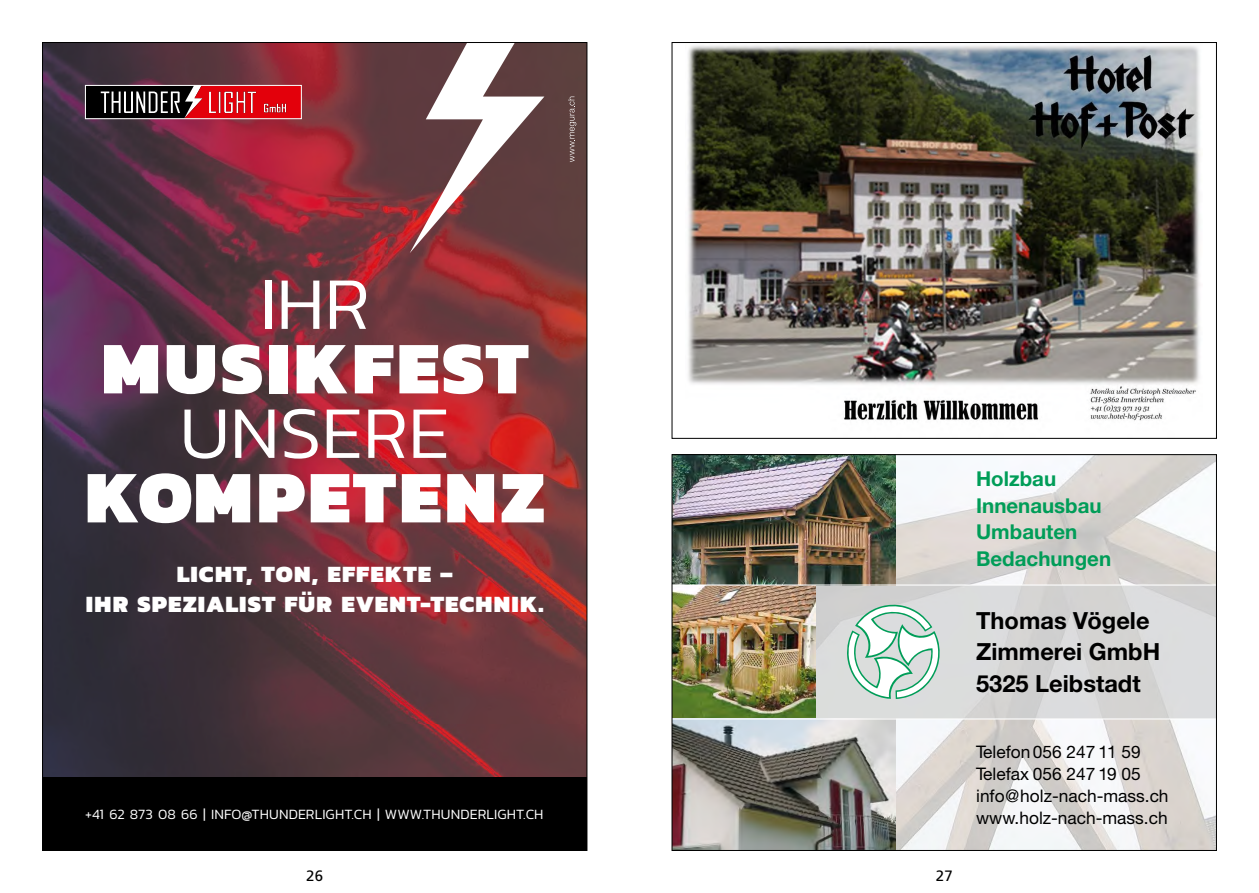
<style>
.page{position:relative;width:1259px;height:893px;background:#fff}
.page>*{position:absolute;margin:0;border:0;box-sizing:border-box;transform-origin:0 0}
.t1{font:900 75px "Kanit";letter-spacing:.05em;color:#fff}
.t2{font:300 75px "Kanit";color:#fff}
.t3{font:900 23.7px/30px "Kanit";letter-spacing:.05em;color:#fff;text-align:center}
.t4{font:700 23.7px/31.5px "Helvetica Neue LT Std";color:#000}
.t5{font:700 20.4px/26.8px "Helvetica Neue LT Std";color:#009d58}
.t6{font:17.4px/22px "Helvetica Neue LT Std";color:#000}
.t7{font:15px "Frutiger";color:#000}
.t8{font:300 14.4px "Kanit";letter-spacing:.005em;color:#fff}
</style>
<div class="page">
<img style="left:44px;top:44px;width:541px;height:733px">
<div style="left:43px;top:777px;width:544px;height:73px;background:#000"></div>
<svg style="left:87px;top:87px;width:213px;height:30px"></svg>
<div style="left:85px;top:85px;width:217px;height:34px;border:1px solid #fff"></div>
<svg style="left:410px;top:44px;width:134px;height:209px"></svg>
<svg style="left:568px;top:97px;width:8px;height:65px"></svg>
<img style="left:688px;top:45px;width:513px;height:376px">
<img style="left:673px;top:456px;width:541px;height:393px">
<h1 class="t2" style="left:260px;top:251px;width:112px">IHR</h1>
<h1 class="t1" style="left:101px;top:305px;width:428px">MUSIKFEST</h1>
<h1 class="t2" style="left:180px;top:380px;width:272px">UNSERE</h1>
<h1 class="t1" style="left:85px;top:434px;width:461px">KOMPETENZ</h1>
<h2 class="t3" style="left:86px;top:558px;width:459px">LICHT, TON, EFFEKTE –<br>IHR SPEZIALIST FÜR EVENT-TECHNIK.</h2>
<p class="t8" style="left:85px;top:804px;width:460px">+41 62 873 08 66 | INFO@THUNDERLIGHT.CH | WWW.THUNDERLIGHT.CH</p>
<p class="t7" style="left:306px;top:867px;width:18px">26</p>
<p class="t7" style="left:935px;top:867px;width:18px">27</p>
<p class="t5" style="left:976px;top:465px;width:137px">Holzbau<br>Innenausbau<br>Umbauten<br>Bedachungen</p>
<h2 class="t4" style="left:976px;top:604px;width:186px">Thomas Vögele<br>Zimmerei GmbH<br>5325 Leibstadt</h2>
<p class="t6" style="left:976px;top:741px;width:194px">Telefon 056 247 11 59<br>Telefax 056 247 19 05 info@holz-nach-mass.ch www.holz-nach-mass.ch</p>
</div>
